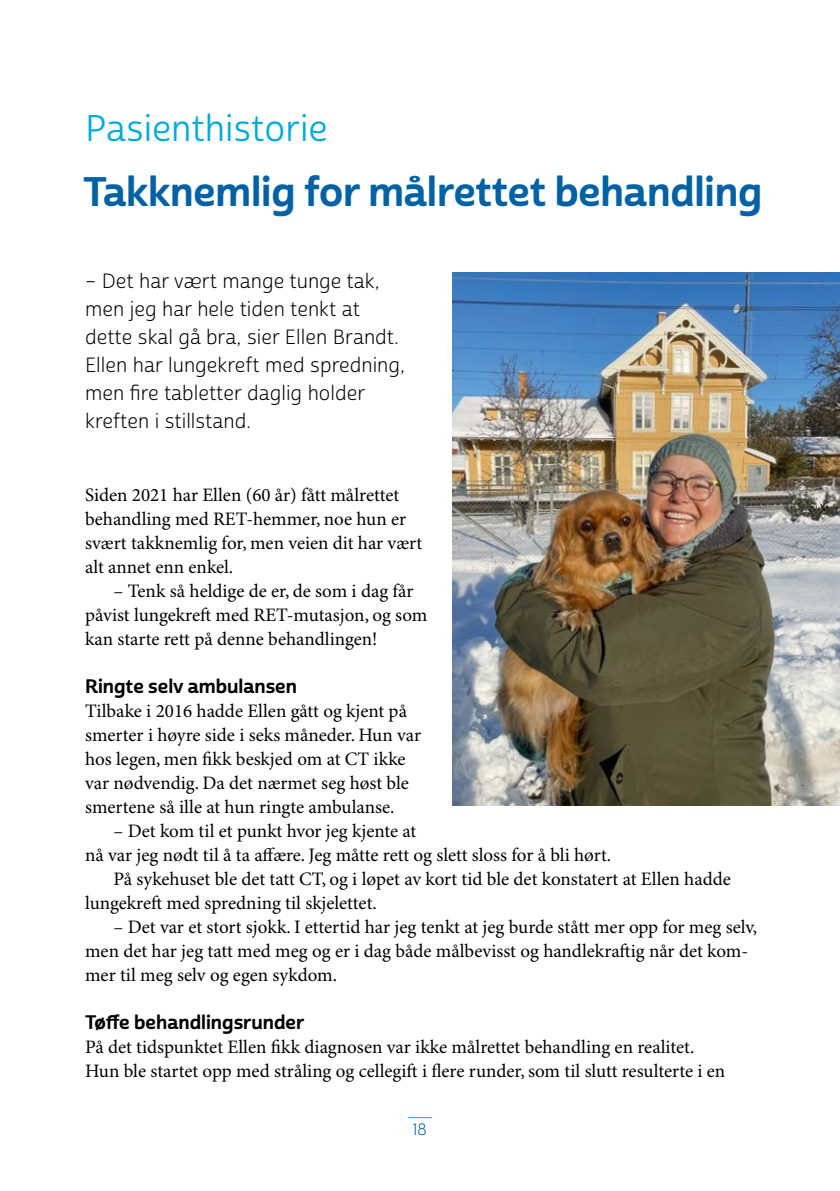
<style>
.page{position:relative;width:840px;height:1191px;background:#fff}
.page>*{position:absolute;margin:0;border:0;box-sizing:border-box;transform-origin:0 0}
.t1{font:40px "Cabrito Sans Nor Bol";letter-spacing:-.005em;color:#0062a5}
.t2{font:36px "Cabrito Sans Nor Reg";color:#00aadb}
.t3{font:20px/28px "Cabrito Sans Nor Boo";color:#000}
.t4{font:19px/24px "Minion Pro";color:#000}
.t5{font:19px "Cabrito Sans Nor Bol";color:#000}
.t6{font:16px "Cabrito Sans Nor Boo";color:#0062a5}
</style>
<div class="page">
<svg style="left:407px;top:1117px;width:25px;height:1px"></svg>
<img style="left:452px;top:272px;width:387px;height:533px">
<h2 class="t2" style="left:85px;top:107px;width:243px">Pasienthistorie</h2>
<h1 class="t1" style="left:83px;top:167px;width:680px">Takknemlig for målrettet behandling</h1>
<p class="t3" style="left:85px;top:267px;width:321px">– Det har vært mange tunge tak, men jeg har hele tiden tenkt at dette skal gå bra, sier Ellen Brandt.<br>Ellen har lungekreft med spredning, men fire tabletter daglig holder kreften i stillstand.</p>
<p class="t4" style="left:85px;top:484px;width:338px">Siden 2021 har Ellen (60 år) fått målrettet behandling med RET-hemmer, noe hun er svært takknemlig for, men veien dit har vært alt annet enn enkel.</p>
<p class="t4" style="left:85px;top:580px;width:343px;text-indent:28px">– Tenk så heldige de er, de som i dag får påvist lungekreft med RET-mutasjon, og som kan starte rett på denne behandlingen!</p>
<p class="t5" style="left:85px;top:674px;width:213px">Ringte selv ambulansen</p>
<p class="t4" style="left:85px;top:700px;width:337px">Tilbake i 2016 hadde Ellen gått og kjent på smerter i høyre side i seks måneder. Hun var hos legen, men fikk beskjed om at CT ikke var nødvendig. Da det nærmet seg høst ble smertene så ille at hun ringte ambulanse.</p>
<p class="t4" style="left:113px;top:820px;width:304px">– Det kom til et punkt hvor jeg kjente at</p>
<p class="t4" style="left:85px;top:844px;width:527px">nå var jeg nødt til å ta affære. Jeg måtte rett og slett sloss for å bli hørt.</p>
<p class="t4" style="left:113px;top:868px;width:618px">På sykehuset ble det tatt CT, og i løpet av kort tid ble det konstatert at Ellen hadde</p>
<p class="t4" style="left:85px;top:892px;width:293px">lungekreft med spredning til skjelettet.</p>
<p class="t4" style="left:85px;top:916px;width:673px;text-indent:28px">– Det var et stort sjokk. I ettertid har jeg tenkt at jeg burde stått mer opp for meg selv, men det har jeg tatt med meg og er i dag både målbevisst og handlekraftig når det kom&shy;mer til meg selv og egen sykdom.</p>
<p class="t5" style="left:85px;top:1010px;width:220px">Tøffe behandlingsrunder</p>
<p class="t4" style="left:85px;top:1036px;width:641px">På det tidspunktet Ellen fikk diagnosen var ikke målrettet behandling en realitet.<br>Hun ble startet opp med stråling og cellegift i flere runder, som til slutt resulterte i en</p>
<p class="t6" style="left:413px;top:1119px;width:14px">18</p>
</div>
